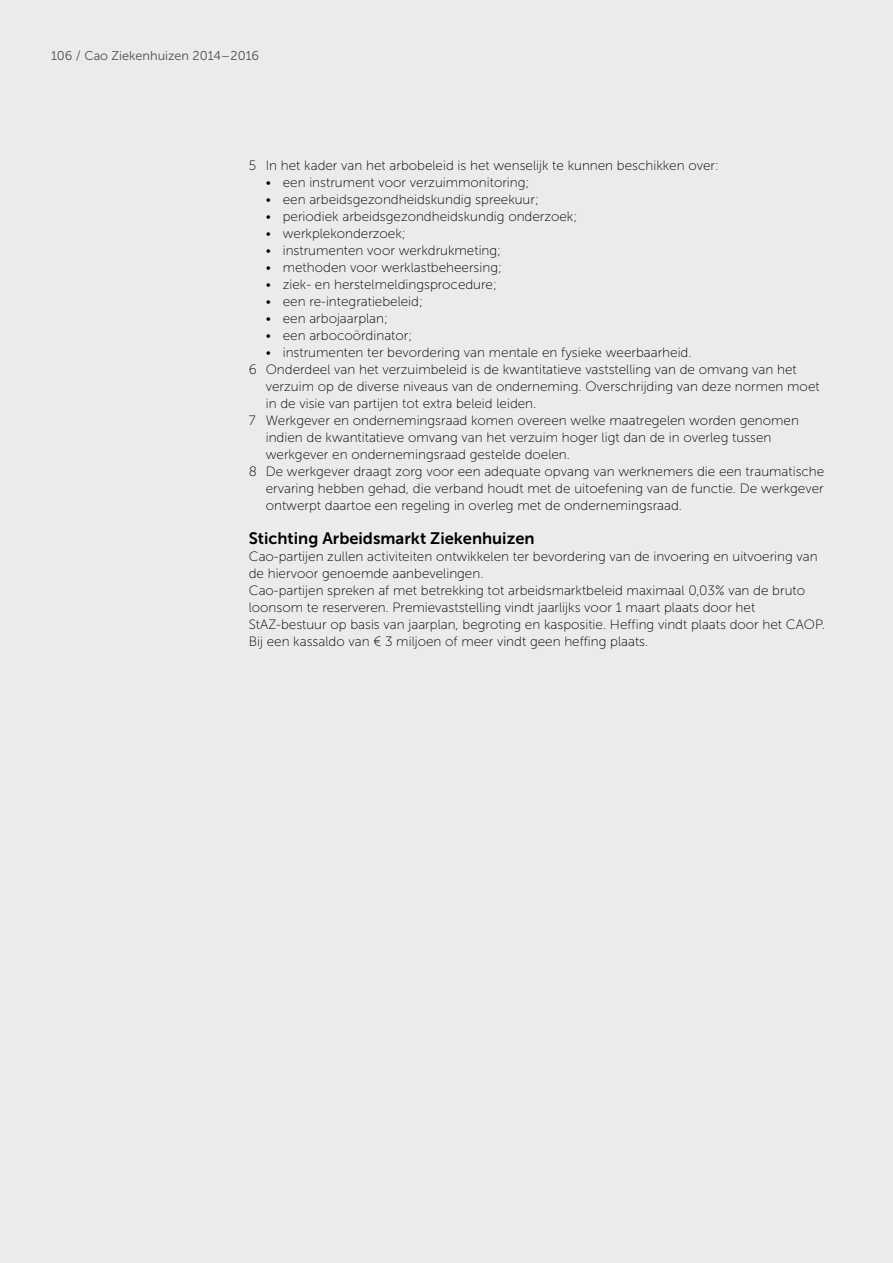
<style>
.page{position:relative;width:893px;height:1263px;background:#ebebec}
.page>*{position:absolute;margin:0;border:0;box-sizing:border-box;transform-origin:0 0}
.t1{font:16.5px "Museo Sans 700";color:#000}
.t2{font:13.5px/17px "Museo Sans 100";color:#000}
.t3{font:12.75px "Museo Sans 300";color:#4d4d4f}
</style>
<div class="page">
<p class="t3" style="left:51px;top:49px;width:210px">106 / Cao Ziekenhuizen 2014 – 2016</p>
<p class="t2" style="left:249px;top:157px;width:472px">5 In het kader van het arbobeleid is het wenselijk te kunnen beschikken over:</p>
<p class="t2" style="left:266px;top:174px;width:265px">• een instrument voor verzuimmonitoring;</p>
<p class="t2" style="left:266px;top:191px;width:275px">• een arbeidsgezondheidskundig spreekuur;</p>
<p class="t2" style="left:266px;top:208px;width:313px">• periodiek arbeidsgezondheidskundig onderzoek;</p>
<p class="t2" style="left:266px;top:225px;width:142px">• werkplekonderzoek;</p>
<p class="t2" style="left:266px;top:242px;width:237px">• instrumenten voor werkdrukmeting;</p>
<p class="t2" style="left:266px;top:259px;width:238px">• methoden voor werklastbeheersing;</p>
<p class="t2" style="left:266px;top:276px;width:233px">• ziek- en herstelmeldingsprocedure;</p>
<p class="t2" style="left:266px;top:293px;width:159px">• een re-integratiebeleid;</p>
<p class="t2" style="left:266px;top:310px;width:124px">• een arbojaarplan;</p>
<p class="t2" style="left:266px;top:327px;width:148px">• een arbocoördinator;</p>
<p class="t2" style="left:266px;top:344px;width:427px">• instrumenten ter bevordering van mentale en fysieke weerbaarheid.</p>
<p class="t2" style="left:249px;top:361px;width:549px">6 Onderdeel van het verzuimbeleid is de kwantitatieve vaststelling van de omvang van het</p>
<p class="t2" style="left:266px;top:378px;width:555px">verzuim op de diverse niveaus van de onderneming. Overschrijding van deze normen moet</p>
<p class="t2" style="left:266px;top:395px;width:272px">in de visie van partijen tot extra beleid leiden.</p>
<p class="t2" style="left:249px;top:412px;width:552px">7 Werkgever en ondernemingsraad komen overeen welke maatregelen worden genomen</p>
<p class="t2" style="left:266px;top:429px;width:507px">indien de kwantitatieve omvang van het verzuim hoger ligt dan de in overleg tussen</p>
<p class="t2" style="left:266px;top:446px;width:306px">werkgever en ondernemingsraad gestelde doelen.</p>
<p class="t2" style="left:249px;top:463px;width:577px">8 De werkgever draagt zorg voor een adequate opvang van werknemers die een traumatische</p>
<p class="t2" style="left:266px;top:480px;width:559px">ervaring hebben gehad, die verband houdt met de uitoefening van de functie. De werkgever</p>
<p class="t2" style="left:266px;top:497px;width:418px">ontwerpt daartoe een regeling in overleg met de ondernemingsraad.</p>
<p class="t1" style="left:249px;top:529px;width:287px">Stichting Arbeidsmarkt Ziekenhuizen</p>
<p class="t2" style="left:249px;top:548px;width:578px">Cao-partijen zullen activiteiten ontwikkelen ter bevordering van de invoering en uitvoering van de hiervoor genoemde aanbevelingen.<br>Cao-partijen spreken af met betrekking tot arbeidsmarktbeleid maximaal 0,03% van de bruto loonsom te reserveren. Premievaststelling vindt jaarlijks voor 1 maart plaats door het StAZ-bestuur op basis van jaarplan, begroting en kaspositie. Heffing vindt plaats door het CAOP.<br>Bij een kassaldo van € 3 miljoen of meer vindt geen heffing plaats.</p>
</div>
